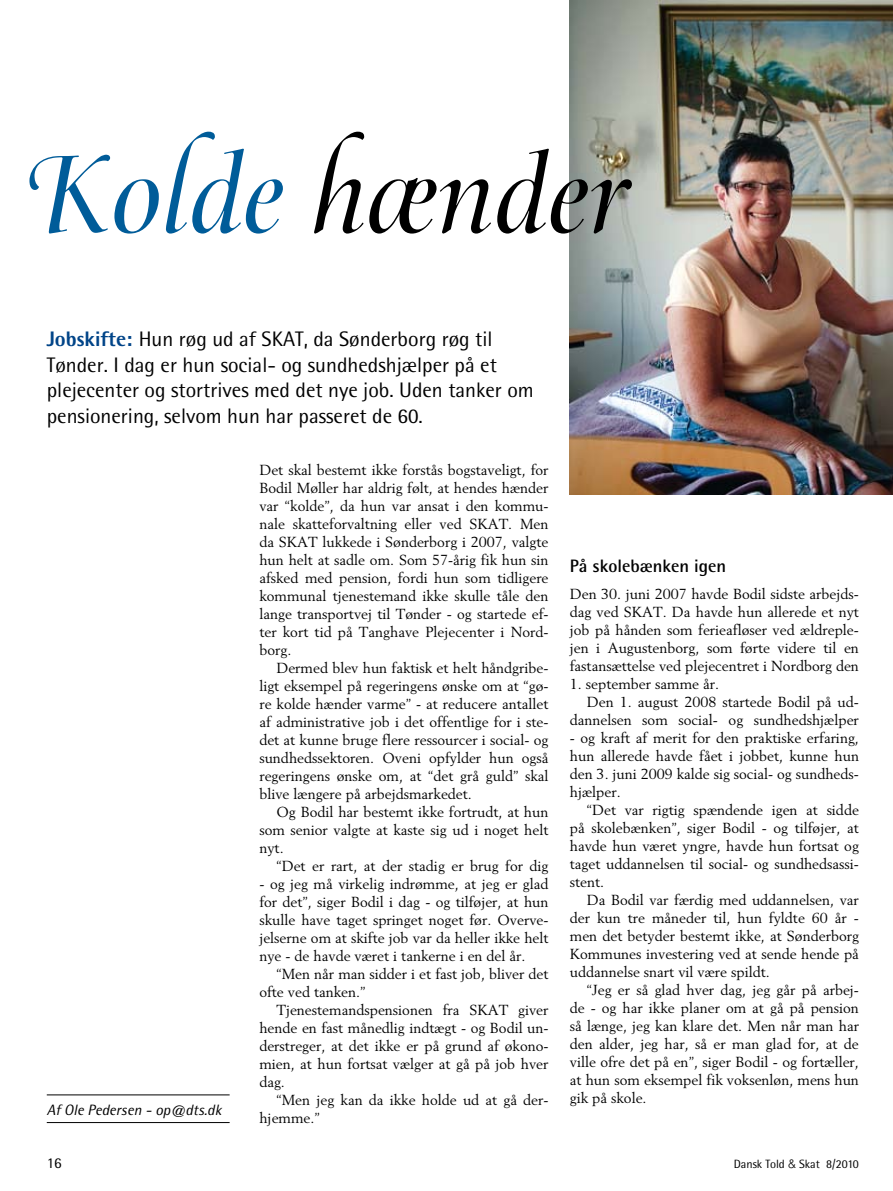
<style>
.page{position:relative;width:893px;height:1191px;background:#fff}
.page>*{position:absolute;margin:0;border:0;box-sizing:border-box;transform-origin:0 0}
.t1{font:120px "Arepo Italic Swash";color:#000}
.t2{font:21px/25.5px "Rotis Semi Sans";color:#000}
.t3{font:700 18px "Rotis Semi Sans";color:#000}
.t4{font:italic 15px "Rotis Semi Sans";color:#000}
.t5{font:15px "Rotis Semi Sans";color:#000}
.t6{font:14.4px/18px "Berling";color:#000;text-align:justify}
.t7{font:12px "Rotis Semi Sans";color:#000}
.s1{color:#005c99}
.s2{font-weight:800;color:#048}
.s3{font-family:"Helvetica";font-weight:300}
</style>
<div class="page">
<hr style="left:47px;top:1122px;width:183px;height:1px;background:#000">
<hr style="left:47px;top:1094px;width:183px;height:1px;background:#000">
<img style="left:570px;top:0;width:323px;height:495px">
<h1 class="t1" style="left:26px;top:130px;width:605px"><span class="s1">Kolde</span> hænder</h1>
<h2 class="t2" style="left:47px;top:326px;width:489px"><span class="s2">Jobskifte:</span> Hun røg ud af SKAT, da Sønderborg røg til Tønder. I dag er hun social- og sundhedshjælper på et plejecenter og stortrives med det nye job. Uden tanker om pensionering, selvom hun har passeret de 60.</h2>
<p class="t4" style="left:47px;top:1100px;width:176px">Af Ole Pedersen - op@dts.dk</p>
<p class="t6" style="left:259px;top:460px;width:291px">Det skal bestemt ikke forstås bogstaveligt, for Bodil Møller har aldrig følt, at hendes hænder var “kolde”, da hun var ansat i den kommu&shy;nale skatteforvaltning eller ved SKAT. Men da SKAT lukkede i Sønderborg i 2007, valgte hun helt at sadle om. Som 57-årig fik hun sin afsked med pension, fordi hun som tidligere kommunal tjenestemand ikke skulle tåle den lange transportvej til Tønder - og startede ef&shy;ter kort tid på Tanghave Plejecenter i Nord&shy;borg.</p>
<p class="t6" style="left:259px;top:658px;width:291px;text-indent:17px">Dermed blev hun faktisk et helt håndgribe&shy;ligt eksempel på regeringens ønske om at “gø&shy;re kolde hænder varme” - at reducere antallet af administrative job i det offentlige for i ste&shy;det at kunne bruge flere ressourcer i social- og sundhedssektoren. Oveni opfylder hun også regeringens ønske om, at “det grå guld” skal blive længere på arbejdsmarkedet.</p>
<p class="t6" style="left:259px;top:802px;width:291px;text-indent:17px">Og Bodil har bestemt ikke fortrudt, at hun som senior valgte at kaste sig ud i noget helt nyt.</p>
<p class="t6" style="left:276px;top:856px;width:274px">“Det er rart, at der stadig er brug for dig</p>
<p class="t6" style="left:259px;top:874px;width:291px">- og jeg må virkelig indrømme, at jeg er glad for det”, siger Bodil i dag - og tilføjer, at hun skulle have taget springet noget før. Overve&shy;jelserne om at skifte job var da heller ikke helt nye - de havde været i tankerne i en del år.</p>
<p class="t6" style="left:259px;top:964px;width:291px;text-indent:17px">“Men når man sidder i et fast job, bliver det ofte ved tanken.”</p>
<p class="t6" style="left:259px;top:1000px;width:291px;text-indent:17px">Tjenestemandspensionen fra SKAT giver hende en fast månedlig indtægt - og Bodil un&shy;derstreger, at det ikke er på grund af økono&shy;mien, at hun fortsat vælger at gå på job hver dag.</p>
<p class="t6" style="left:259px;top:1090px;width:291px;text-indent:17px">“Men jeg kan da ikke holde ud at gå der&shy;hjemme.”</p>
<p class="t3" style="left:570px;top:555px;width:158px">På skolebænken igen</p>
<p class="t6" style="left:570px;top:585px;width:291px">Den 30. juni 2007 havde Bodil sidste arbejds&shy;dag ved SKAT. Da havde hun allerede et nyt job på hånden som ferieafløser ved ældreple&shy;jen i Augustenborg, som førte videre til en fastansættelse ved plejecentret i Nordborg den</p>
<p class="t6" style="left:570px;top:675px;width:151px">1. september samme år.</p>
<p class="t6" style="left:587px;top:693px;width:274px">Den 1. august 2008 startede Bodil på ud-</p>
<p class="t6" style="left:570px;top:711px;width:291px">dannelsen som social- og sundhedshjælper</p>
<p class="t6" style="left:570px;top:729px;width:291px">- og kraft af merit for den praktiske erfaring, hun allerede havde fået i jobbet, kunne hun den 3. juni 2009 kalde sig social- og sundheds&shy;hjælper.</p>
<p class="t6" style="left:570px;top:801px;width:291px;text-indent:17px">“Det var rigtig spændende igen at sidde på skolebænken”, siger Bodil - og tilføjer, at havde hun været yngre, havde hun fortsat og taget uddannelsen til social- og sundhedsassi&shy;stent.</p>
<p class="t6" style="left:570px;top:891px;width:291px;text-indent:17px">Da Bodil var færdig med uddannelsen, var der kun tre måneder til, hun fyldte 60 år - men det betyder bestemt ikke, at Sønderborg Kommunes investering ved at sende hende på uddannelse snart vil være spildt.</p>
<p class="t6" style="left:570px;top:981px;width:291px;text-indent:17px">“Jeg er så glad hver dag, jeg går på arbej&shy;de - og har ikke planer om at gå på pension så længe, jeg kan klare det. Men når man har den alder, jeg har, så er man glad for, at de ville ofre det på en”, siger Bodil - og fortæller, at hun som eksempel fik voksenløn, mens hun gik på skole.</p>
<p class="t5" style="left:47px;top:1154px;width:17px">16</p>
<p class="t7" style="left:734px;top:1157px;width:127px">Dansk Told <span class="s3">&amp;</span> Skat 8/2010</p>
</div>
